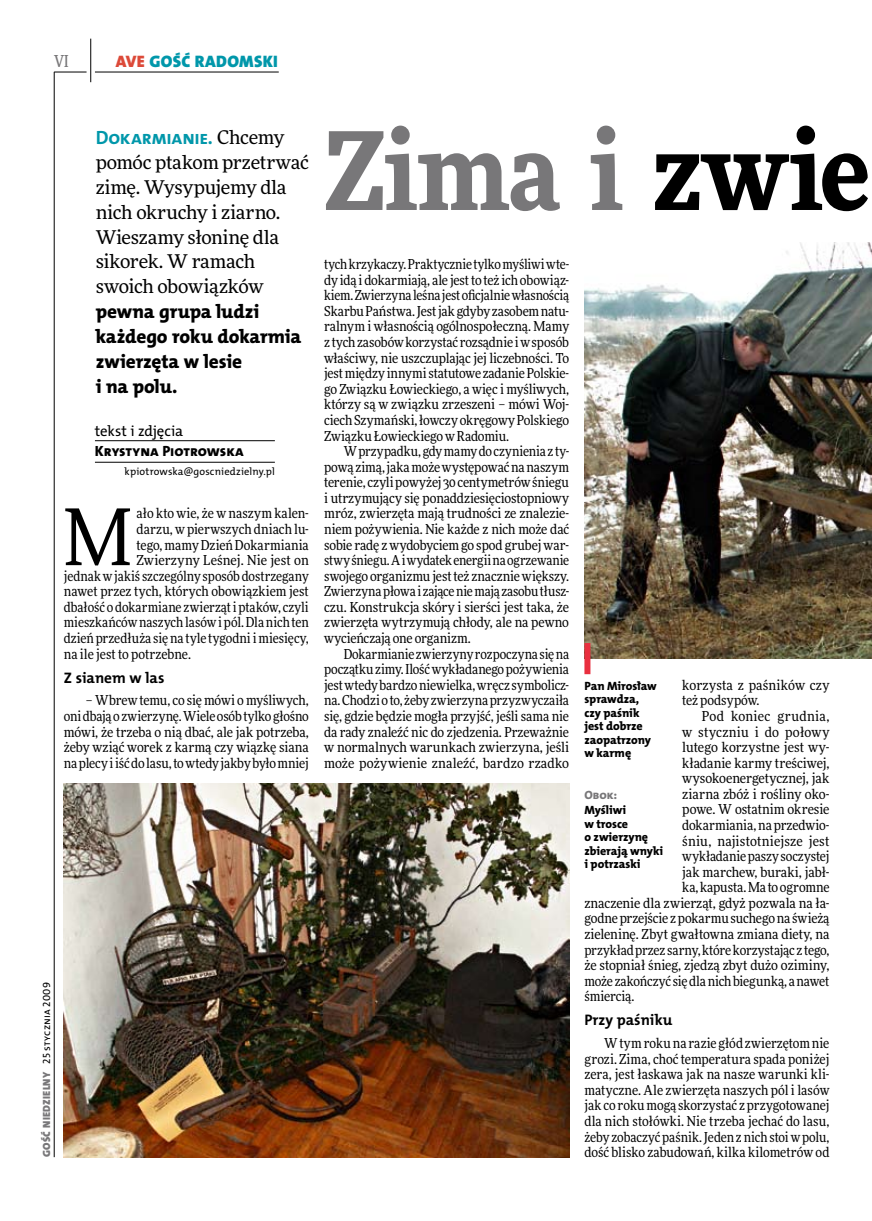
<style>
.page{position:relative;width:872px;height:1221px;background:#fff}
.page>*{position:absolute;margin:0;border:0;box-sizing:border-box;transform-origin:0 0}
.t1{font:900 108px "Freeday Narrow";letter-spacing:-.01em;color:#787779}
.t2{font:78.15px "Freeday Narrow News";color:#000}
.t3{font:19.35px/24.9px "The Mix HP8 Ex Bld";letter-spacing:-.005em;color:#000}
.t4{font:19.35px "The Mix HP7 Bld";letter-spacing:-.015em;color:#0097aa}
.t5{font:18.9px/24.9px "Freeday News";letter-spacing:-.015em;color:#000}
.t6{font:16.65px "The Mix HP9 Blk";letter-spacing:.02em;color:#0097aa}
.t7{font:500 16.5px "Freeday Narrow";color:#787779;scale:.9 1}
.t8{font:15.3px "The Mix HP7 Bld";color:#000}
.t9{font:14.85px "The Mix HP8 Ex Bld";letter-spacing:-.005em;color:#000}
.t10{font:14.85px "The Mix HP5 Plain";color:#000}
.t11{font:13.8px/15.6px "Freeday Narrow News";color:#000;text-align:justify}
.t12{font:13.8px "Freeday Narrow News";letter-spacing:.02em;color:#000}
.t13{font:13.8px "Freeday Narrow News";letter-spacing:.03em;color:#000}
.t14{font:12px/13.5px "The Mix HP8 Ex Bld";letter-spacing:-.005em;color:#000}
.t15{font:12px "The Mix HP8 Ex Bld";color:#787779}
.t16{font:10.5px "The Mix HP5 Plain";color:#000}
.t17{font:10.5px "The Mix HP9 Blk";letter-spacing:.025em;color:#787779}
.s1{color:#dc4a39}
.s2{font-family:"Freeday News";font-size:18.9px;color:#000}
.s3{font-family:"The Mix HP5 Plain";color:#000}
.s4{color:#000}
</style>
<div class="page">
<hr style="left:54px;top:72px;width:1px;height:1085px;background:#000">
<hr style="left:90px;top:39px;width:1px;height:43px;background:#000">
<hr style="left:54px;top:72px;width:33px;height:1px;background:#000">
<hr style="left:95px;top:72px;width:184px;height:1px;background:#000">
<hr style="left:95px;top:440px;width:180px;height:1px;background:#000">
<hr style="left:95px;top:462px;width:180px;height:1px;background:#000">
<img style="left:64px;top:783px;width:505px;height:373px">
<img style="left:584px;top:243px;width:288px;height:415px">
<div style="left:584px;top:643px;width:6px;height:31px;background:#e92f3f"></div>
<p class="t7" style="left:54px;top:50px;width:17px">VI</p>
<p class="t6" style="left:116px;top:50px;width:164px"><span class="s1">AVE</span> GOŚĆ RADOMSKI</p>
<h3 class="t4" style="left:96px;top:125px;width:190px">Dokarmianie. <span class="s2">Chcemy</span></h3>
<h3 class="t5" style="left:96px;top:149px;width:215px">pomóc ptakom przetrwać zimę. Wysypujemy dla nich okruchy i ziarno.<br>Wieszamy słoninę dla sikorek. W ramach swoich obowiązków</h3>
<h3 class="t3" style="left:96px;top:299px;width:207px">pewna grupa ludzi każdego roku dokarmia zwierzęta w lesie<br>i na polu.</h3>
<p class="t10" style="left:95px;top:421px;width:90px">tekst i zdjęcia</p>
<p class="t9" style="left:95px;top:441px;width:150px">Krystyna Piotrowska</p>
<p class="t16" style="left:125px;top:465px;width:152px">kpiotrowska@goscniedzielny.pl</p>
<h2 class="t2" style="left:64px;top:489px;width:70px">M</h2>
<p class="t11" style="left:136px;top:505px;width:174px">ało kto wie, że w naszym kalen-</p>
<p class="t11" style="left:136px;top:521px;width:174px">darzu, w pierwszych dniach lu-</p>
<p class="t11" style="left:136px;top:536px;width:174px">tego, mamy Dzień Dokarmiania</p>
<p class="t11" style="left:136px;top:552px;width:174px">Zwierzyny Leśnej. Nie jest on</p>
<p class="t11" style="left:64px;top:568px;width:246px">jednak wjakiś szczególny sposób dostrzegany</p>
<p class="t11" style="left:64px;top:583px;width:246px">nawet przez tych, których obowiązkiem jest</p>
<p class="t11" style="left:64px;top:599px;width:246px">dbałość o dokarmiane zwierząt i ptaków, czyli</p>
<p class="t11" style="left:64px;top:614px;width:246px">mieszkańców naszych lasów i pól. Dla nich ten</p>
<p class="t11" style="left:64px;top:630px;width:246px">dzień przedłuża się na tyle tygodni imiesięcy,</p>
<p class="t11" style="left:64px;top:645px;width:129px">na ile jest to potrzebne.</p>
<p class="t8" style="left:64px;top:667px;width:102px">Z sianem w las</p>
<p class="t11" style="left:64px;top:692px;width:246px;text-indent:22px">– Wbrew temu, co się mówi o myśliwych, oni dbają ozwierzynę. Wiele osób tylko głośno mówi, że trzeba o nią dbać, ale jak potrzeba, żeby wziąć worek z karmą czy wiązkę siana na plecy iiść do lasu, to wtedy jakby było mniej</p>
<p class="t17" style="left:40px;top:1156px;width:176px;rotate:-90deg">GOŚĆ NIEDZIELNY <span class="s3">25 stycznia 2009</span></p>
<h1 class="t1" style="left:324px;top:100px;width:547px">Zima i <span class="s4">zwie</span></h1>
<p class="t11" style="left:324px;top:256px;width:246px">tych krzykaczy. Praktycznie tylko myśliwi wte&shy;dy idą i dokarmiają, ale jest to też ich obowiąz&shy;kiem. Zwierzyna leśna jest oficjalnie własnością Skarbu Państwa. Jest jak gdyby zasobem natu&shy;ralnym i własnością ogólnospołeczną. Mamy z tych zasobów korzystać rozsądnie iwsposób właściwy, nie uszczuplając jej liczebności. To jest między innymi statutowe zadanie Polskie&shy;go Związku Łowieckiego, a więc i myśliwych, którzy są w związku zrzeszeni – mówi Woj&shy;ciech Szymański, łowczy okręgowy Polskiego Związku Łowieckiego w Radomiu.</p>
<p class="t11" style="left:324px;top:443px;width:246px;text-indent:20px">Wprzypadku, gdy mamy do czynienia z ty&shy;pową zimą, jaka może występować na naszym terenie, czyli powyżej 30 centymetrów śniegu i utrzymujący się ponaddziesięciostopniowy mróz, zwierzęta mają trudności ze znalezie&shy;niem pożywienia. Nie każde z nich może dać sobie radę z wydobyciem go spod grubej war&shy;stwy śniegu. Aiwydatek energii na ogrzewanie swojego organizmu jest też znacznie większy.<br>Zwierzyna płowa i zające nie mają zasobu tłusz&shy;czu. Konstrukcja skóry i sierści jest taka, że zwierzęta wytrzymują chłody, ale na pewno wycieńczają one organizm.</p>
<p class="t11" style="left:324px;top:645px;width:246px;text-indent:20px">Dokarmianie zwierzyny rozpoczyna się na początku zimy. Ilość wykładanego pożywienia jest wtedy bardzo niewielka, wręcz symbolicz&shy;na. Chodzi oto, żeby zwierzyna przyzwyczaiła się, gdzie będzie mogła przyjść, jeśli sama nie da rady znaleźć nic do zjedzenia. Przeważnie w normalnych warunkach zwierzyna, jeśli może pożywienie znaleźć, bardzo rzadko</p>
<p class="t11" style="left:682px;top:677px;width:149px">korzysta z paśników czy też podsypów.</p>
<p class="t13" style="left:702px;top:707px;width:129px">Pod koniec grudnia,</p>
<p class="t12" style="left:682px;top:723px;width:149px">w styczniu i do połowy</p>
<p class="t11" style="left:682px;top:739px;width:149px">lutego korzystne jest wy-</p>
<p class="t11" style="left:682px;top:754px;width:149px">kładanie karmy treściwej,</p>
<p class="t11" style="left:682px;top:770px;width:149px">wysokoenergetycznej, jak</p>
<p class="t11" style="left:682px;top:786px;width:149px">ziarna zbóż i rośliny oko-</p>
<p class="t11" style="left:682px;top:801px;width:149px">powe. W ostatnim okresie</p>
<p class="t11" style="left:682px;top:817px;width:149px">dokarmiania, na przedwio-</p>
<p class="t11" style="left:682px;top:832px;width:149px">śniu, najistotniejsze jest</p>
<p class="t11" style="left:682px;top:848px;width:149px">wykładanie paszy soczystej</p>
<p class="t11" style="left:682px;top:863px;width:149px">jak marchew, buraki, jabł-</p>
<p class="t11" style="left:682px;top:879px;width:149px">ka, kapusta. Ma to ogromne</p>
<p class="t11" style="left:584px;top:895px;width:246px">znaczenie dla zwierząt, gdyż pozwala na ła-</p>
<p class="t11" style="left:584px;top:910px;width:246px">godne przejście zpokarmu suchego na świeżą</p>
<p class="t11" style="left:584px;top:926px;width:246px">zieleninę. Zbyt gwałtowna zmiana diety, na</p>
<p class="t11" style="left:584px;top:941px;width:246px">przykład przez sarny, które korzystając z tego,</p>
<p class="t11" style="left:584px;top:957px;width:246px">że stopniał śnieg, zjedzą zbyt dużo oziminy,</p>
<p class="t11" style="left:584px;top:972px;width:246px">może zakończyć się dla nich biegunką, anawet</p>
<p class="t11" style="left:584px;top:988px;width:52px">śmiercią.</p>
<p class="t8" style="left:584px;top:1010px;width:89px">Przy paśniku</p>
<p class="t11" style="left:584px;top:1035px;width:246px;text-indent:20px">Wtym roku na razie głód zwierzętom nie grozi. Zima, choć temperatura spada poniżej zera, jest łaskawa jak na nasze warunki kli&shy;matyczne. Ale zwierzęta naszych pól i lasów jak co roku mogą skorzystać z przygotowanej dla nich stołówki. Nie trzeba jechać do lasu, żeby zobaczyć paśnik. Jeden z nich stoi wpolu, dość blisko zabudowań, kilka kilometrów od</p>
<p class="t14" style="left:584px;top:679px;width:74px">Pan Mirosław sprawdza, czy paśnik jest dobrze zaopatrzony w karmę</p>
<p class="t15" style="left:584px;top:787px;width:34px">Obok:</p>
<p class="t14" style="left:584px;top:803px;width:80px">Myśliwi<br>w trosce<br>o zwierzynę zbierają wnyki i potrzaski</p>
</div>
